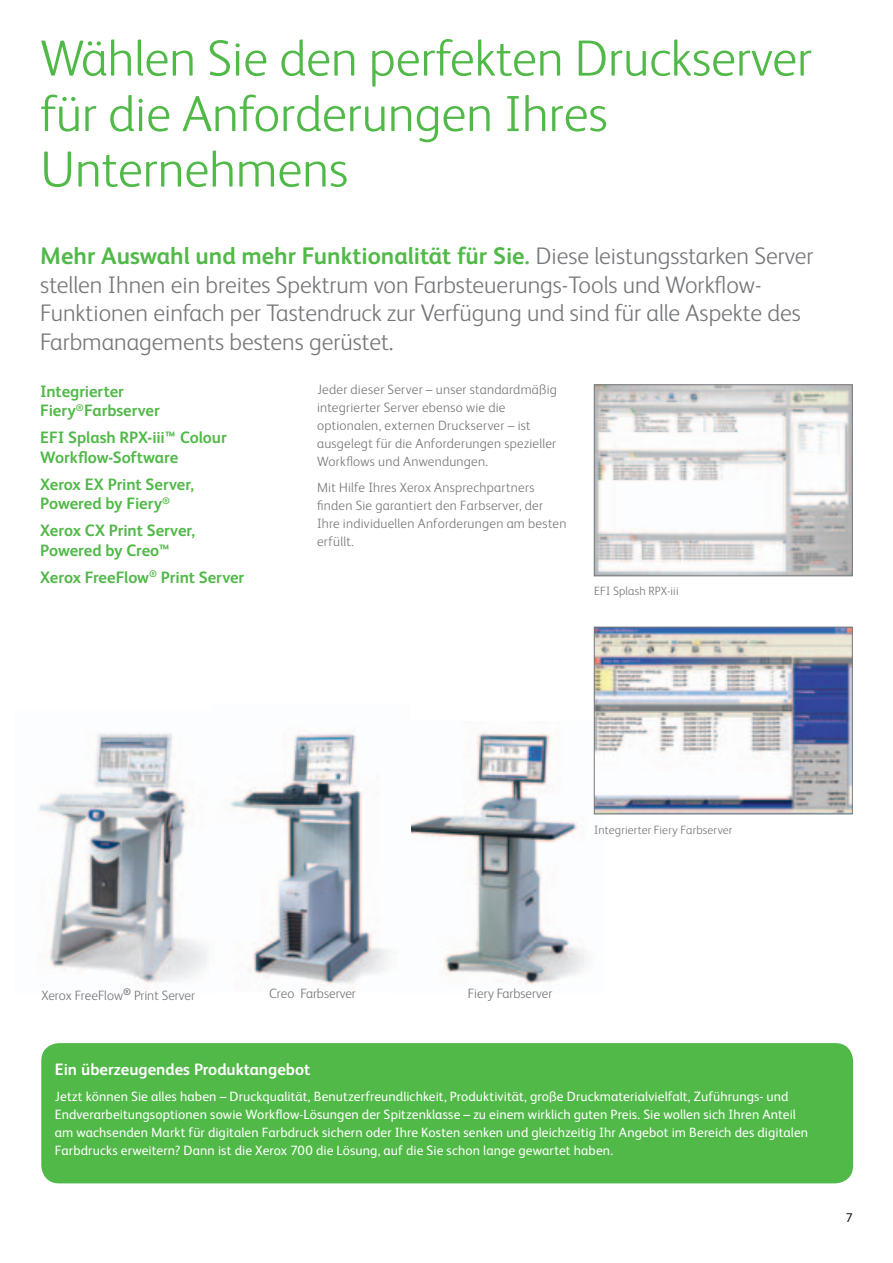
<style>
.page{position:relative;width:893px;height:1263px;background:#fff}
.page>*{position:absolute;margin:0;border:0;box-sizing:border-box;transform-origin:0 0}
.t1{font:300 51px/55.5px "Xerox Sans";color:#51b948}
.t2{font:300 24px/28.5px "Xerox Sans";color:#76787b}
.t3{font:700 16.5px/19.5px "Xerox Sans";letter-spacing:-.01em;color:#51b948}
.t4{font:700 16.5px "Xerox Sans";color:#fff}
.t5{font:13.5px/18px "Xerox Sans";letter-spacing:.01em;color:#fff}
.t6{font:300 13.5px/18px "Xerox Sans";letter-spacing:.015em;color:#76787b}
.t7{font:12.75px "Xerox Sans";color:#231f20}
.t8{font:300 12px "Xerox Sans";letter-spacing:.01em;color:#76787b}
.s1{font-weight:700;color:#51b948}
</style>
<div class="page">
<img style="left:411px;top:722px;width:192px;height:263px">
<img style="left:230px;top:729px;width:159px;height:261px">
<img style="left:39px;top:733px;width:168px;height:252px">
<img style="left:596px;top:629px;width:254px;height:183px">
<div style="left:594px;top:627px;width:258px;height:187px;border:1px solid #76787b"></div>
<img style="left:596px;top:386px;width:254px;height:188px">
<div style="left:594px;top:384px;width:258px;height:192px;border:1px solid #76787b"></div>
<div style="left:41px;top:1043px;width:812px;height:140px;background:#51b948;border-radius:18px"></div>
<h1 class="t1" style="left:40px;top:36px;width:773px">Wählen Sie den perfekten Druckserver für die Anforderungen Ihres<br>Unternehmens</h1>
<p class="t2" style="left:40px;top:244px;width:774px"><span class="s1">Mehr Auswahl und mehr Funktionalität für Sie.</span> Diese leistungsstarken Server stellen Ihnen ein breites Spektrum von Farbsteuerungs-Tools und Workflow-Funktionen einfach per Tastendruck zur Verfügung und sind für alle Aspekte des Farbmanagements bestens gerüstet.</p>
<p class="t3" style="left:40px;top:383px;width:121px">Integrierter<br>Fiery<sup>®</sup>Farbserver</p>
<p class="t3" style="left:40px;top:429px;width:188px">EFI Splash RPX-iii™ Colour<br>Workflow-Software</p>
<p class="t3" style="left:40px;top:476px;width:155px">Xerox EX Print Server,<br>Powered by Fiery<sup>®</sup></p>
<p class="t3" style="left:40px;top:523px;width:156px">Xerox CX Print Server,<br>Powered by Creo™</p>
<p class="t3" style="left:40px;top:569px;width:205px">Xerox FreeFlow<sup>®</sup> Print Server</p>
<p class="t8" style="left:594px;top:587px;width:86px">EFI Splash RPX-iii</p>
<p class="t6" style="left:317px;top:382px;width:241px">Jeder dieser Server – unser standardmäßig integrierter Server ebenso wie die optionalen, externen Druckserver – ist ausgelegt für die Anforderungen spezieller Workflows und Anwendungen.</p>
<p class="t6" style="left:317px;top:480px;width:251px">Mit Hilfe Ihres Xerox Ansprechpartners finden Sie garantiert den Farbserver, der Ihre individuellen Anforderungen am besten erfüllt.</p>
<p class="t8" style="left:594px;top:825px;width:140px">Integrierter Fiery Farbserver</p>
<p class="t6" style="left:42px;top:988px;width:155px">Xerox FreeFlow<sup>®</sup> Print Server</p>
<p class="t6" style="left:269px;top:986px;width:88px">Creo Farbserver</p>
<p class="t6" style="left:467px;top:986px;width:86px">Fiery Farbserver</p>
<p class="t4" style="left:55px;top:1064px;width:257px">Ein überzeugendes Produktangebot</p>
<p class="t5" style="left:55px;top:1089px;width:754px">Jetzt können Sie alles haben – Druckqualität, Benutzerfreundlichkeit, Produktivität, große Druckmaterialvielfalt, Zuführungs- und Endverarbeitungsoptionen sowie Workflow-Lösungen der Spitzenklasse – zu einem wirklich guten Preis. Sie wollen sich Ihren Anteil am wachsenden Markt für digitalen Farbdruck sichern oder Ihre Kosten senken und gleichzeitig Ihr Angebot im Bereich des digitalen Farbdrucks erweitern? Dann ist die Xerox 700 die Lösung, auf die Sie schon lange gewartet haben.</p>
<p class="t7" style="left:845px;top:1214px;width:9px">7</p>
</div>
